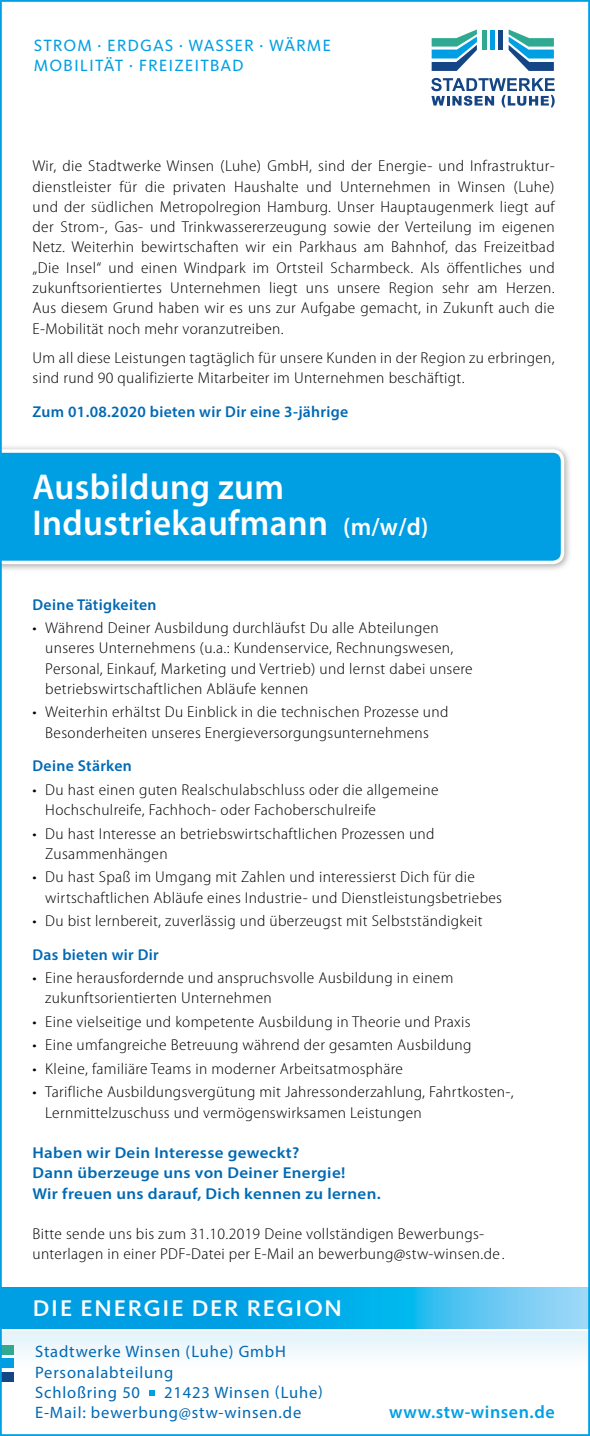
<style>
.page{position:relative;width:590px;height:1436px;background:#fff}
.page>*{position:absolute;margin:0;border:0;box-sizing:border-box;transform-origin:0 0}
.t1{font:600 36px/36px "Myriad Pro";letter-spacing:.01em;color:#fff}
.t2{font:500 23.4px "Kievit OT";letter-spacing:.05em;color:#fff;scale:1.05 1}
.t3{font:600 18px "Myriad Pro";letter-spacing:.03em;color:#009fe3}
.t4{font:16.88px/20.2px "Kievit OT";letter-spacing:.06em;color:#009fe3}
.t5{font:16.43px/20.2px "Myriad Pro";letter-spacing:.05em;color:#0069b4}
.t6{font:300 semi-condensed 15.75px/20.2px "Myriad Pro";letter-spacing:.02em;color:#000;scale:1.08 1}
.t7{font:600 15.75px/20.2px "Myriad Pro";letter-spacing:.02em;color:#0069b4;scale:1.08 1}
.t8{font:600 15.75px "Myriad Pro";letter-spacing:.02em;color:#0069b4}
.s1{font-size:24.75px}
</style>
<div class="page">
<div style="left:0;top:443px;width:573px;height:129px;background:#000;opacity:.35"></div>
<svg style="left:3px;top:449px;width:561px;height:115px;background:#11a5e4"></svg>
<div style="left:0;top:1331px;width:590px;height:37px;background:#f1f8fc"></div>
<svg style="left:3px;top:1287px;width:584px;height:40px;background:#1eafe9"></svg>
<div style="left:0;top:1344px;width:14px;height:9px;background:#2faa91"></div>
<div style="left:0;top:1358px;width:14px;height:9px;background:#009fe3"></div>
<div style="left:0;top:1372px;width:14px;height:9px;background:#144584"></div>
<svg style="left:432px;top:29px;width:45px;height:42px"></svg>
<svg style="left:509px;top:29px;width:45px;height:42px"></svg>
<hr style="left:483px;top:30px;width:4px;height:20px;background:#2faa91">
<div style="left:490px;top:30px;width:5px;height:20px;background:#009fe3"></div>
<div style="left:498px;top:30px;width:5px;height:20px;background:#144584"></div>
<svg style="left:431px;top:78px;width:124px;height:29px"></svg>
<svg style="left:150px;top:1390px;width:5px;height:5px"></svg>
<p class="t4" style="left:34px;top:35px;width:299px">STROM · ERDGAS · WASSER · WÄRME<br>MOBILITÄT · FREIZEITBAD</p>
<p class="t6" style="left:33px;top:156px;width:485px;text-align:justify">Wir, die Stadtwerke Winsen (Luhe) GmbH, sind der Energie- und Infrastruktur&shy;dienstleister für die privaten Haushalte und Unternehmen in Winsen (Luhe) und der südlichen Metropolregion Hamburg. Unser Hauptaugenmerk liegt auf der Strom-, Gas- und Trinkwassererzeugung sowie der Verteilung im eigenen Netz. Weiterhin bewirtschaften wir ein Parkhaus am Bahnhof, das Freizeitbad „Die Insel“ und einen Windpark im Ortsteil Scharmbeck. Als öffentliches und zukunftsorientiertes Unternehmen liegt uns unsere Region sehr am Herzen.<br>Aus diesem Grund haben wir es uns zur Aufgabe gemacht, in Zukunft auch die E-Mobilität noch mehr voranzutreiben.</p>
<p class="t6" style="left:33px;top:347px;width:485px">Um all diese Leistungen tagtäglich für unsere Kunden in der Region zu erbringen, sind rund 90 qualifizierte Mitarbeiter im Unternehmen beschäftigt.</p>
<p class="t8" style="left:33px;top:401px;width:317px">Zum 01.08.2020 bieten wir Dir eine 3-jährige</p>
<h1 class="t1" style="left:33px;top:468px;width:397px">Ausbildung zum<br>Industriekaufmann <span class="s1">(m/w/d)</span></h1>
<p class="t8" style="left:33px;top:594px;width:126px">Deine Tätigkeiten</p>
<p class="t6" style="left:45px;top:617px;width:397px;text-indent:-13px">• Während Deiner Ausbildung durchläufst Du alle Abteilungen unseres Unternehmens (u.a.: Kundenservice, Rechnungswesen, Personal, Einkauf, Marketing und Vertrieb) und lernst dabei unsere betriebswirtschaftlichen Abläufe kennen</p>
<p class="t6" style="left:33px;top:701px;width:387px;text-align:center">• Weiterhin erhältst Du Einblick in die technischen Prozesse und<br>Besonderheiten unseres Energieversorgungsunternehmens</p>
<p class="t8" style="left:33px;top:756px;width:101px">Deine Stärken</p>
<p class="t6" style="left:45px;top:779px;width:366px;text-indent:-13px">• Du hast einen guten Realschulabschluss oder die allgemeine<br>Hochschulreife, Fachhoch- oder Fachoberschulreife</p>
<p class="t6" style="left:45px;top:822px;width:362px;text-indent:-13px">• Du hast Interesse an betriebswirtschaftlichen Prozessen und<br>Zusammenhängen</p>
<p class="t6" style="left:45px;top:866px;width:424px;text-indent:-13px">• Du hast Spaß im Umgang mit Zahlen und interessierst Dich für die wirtschaftlichen Abläufe eines Industrie- und Dienstleistungsbetriebes</p>
<p class="t6" style="left:33px;top:910px;width:418px">• Du bist lernbereit, zuverlässig und überzeugst mit Selbstständigkeit</p>
<p class="t8" style="left:33px;top:944px;width:128px">Das bieten wir Dir</p>
<p class="t6" style="left:45px;top:967px;width:379px;text-indent:-13px">• Eine herausfordernde und anspruchsvolle Ausbildung in einem zukunftsorientierten Unternehmen</p>
<p class="t6" style="left:33px;top:1011px;width:407px">• Eine vielseitige und kompetente Ausbildung in Theorie und Praxis</p>
<p class="t6" style="left:33px;top:1034px;width:408px">• Eine umfangreiche Betreuung während der gesamten Ausbildung</p>
<p class="t6" style="left:33px;top:1058px;width:344px">• Kleine, familiäre Teams in moderner Arbeitsatmosphäre</p>
<p class="t6" style="left:45px;top:1081px;width:435px;text-indent:-13px">• Tarifliche Ausbildungsvergütung mit Jahressonderzahlung, Fahrtkosten-,<br>Lernmittelzuschuss und vermögenswirksamen Leistungen</p>
<p class="t7" style="left:33px;top:1141px;width:324px">Haben wir Dein Interesse geweckt?<br>Dann überzeuge uns von Deiner Energie!<br>Wir freuen uns darauf, Dich kennen zu lernen.</p>
<p class="t6" style="left:33px;top:1223px;width:439px">Bitte sende uns bis zum 31.10.2019 Deine vollständigen Bewerbungs&shy;unterlagen in einer PDF-Datei per E-Mail an bewerbung@stw-winsen.de.</p>
<h2 class="t2" style="left:33px;top:1293px;width:296px">DIE ENERGIE DER REGION</h2>
<p class="t5" style="left:35px;top:1341px;width:252px">Stadtwerke Winsen (Luhe) GmbH<br>Personalabteilung<br>Schloßring 50</p>
<p class="t5" style="left:35px;top:1381px;width:289px;text-indent:129px">21423 Winsen (Luhe)<br>E-Mail: bewerbung@stw-winsen.de</p>
<p class="t3" style="left:389px;top:1399px;width:167px">www.stw-winsen.de</p>
</div>
